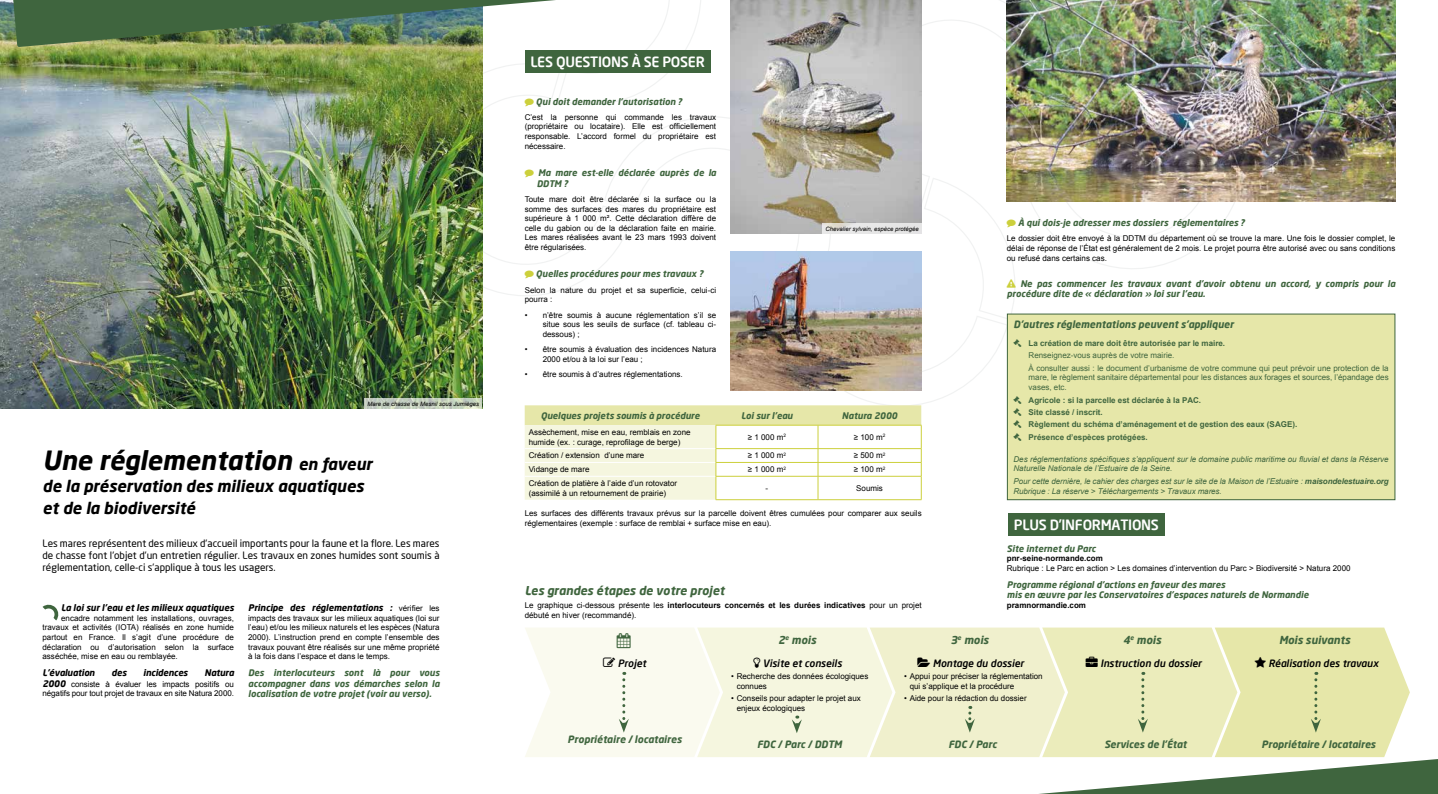
<style>
.page{position:relative;width:1438px;height:794px;background:#fff}
.page>*{position:absolute;margin:0;border:0;box-sizing:border-box;transform-origin:0 0}
.t1{font:italic 700 26px "Neo Sans";color:#000}
.t2{font:italic 700 16px/22px "Neo Sans";color:#000}
.t3{font:500 14px "Neo Sans";letter-spacing:-.02em;color:#fff}
.t4{font:italic 700 12px "Neo Sans";color:#3f653e}
.t5{font:italic 700 10.9px "Neo Sans";color:#3f653e}
.t6{font:10px/12px "Neo Sans";color:#000;text-align:justify}
.t7{font:italic 700 10px "Neo Sans";color:#3f653e}
.t8{font:italic 500 10px "Neo Sans";color:#000}
.t9{font:italic 700 9px/10.8px "Neo Sans";color:#3f653e}
.t10{font:italic 700 9px "Neo Sans";color:#000}
.t11{font:8px/9.6px "Arial";color:#000}
.t12{font:italic 8px/9.6px "Arial";color:#3f653e}
.t13{font:8px/12.4px "Arial";color:#3f653e}
.t14{font:700 8px/12.4px "Arial";color:#3f653e}
.t15{font:700 8px "Arial";color:#000}
.t16{font:italic 6px "Arial";color:#000}
.s1{font-size:16px}
.s2{font-family:"Neo Sans";font-weight:700;font-style:italic;font-size:9px}
.s3{font-family:"Arial";font-weight:400;font-style:normal;font-size:8px}
.s4{color:#ccd03c}
.s5{font-weight:700}
</style>
<div class="page">
<img style="left:0;top:0;width:11px;height:409px">
<svg style="left:43px;top:604px;width:16px;height:16px"></svg>
<div style="left:1008px;top:514px;width:156px;height:22px;background:#3f653e"></div>
<img style="left:1241px;top:0;width:154px;height:202px">
<div style="left:1007px;top:314px;width:387px;height:186px;background:#e6e7a9"></div>
<img style="left:11px;top:0;width:1230px;height:500px">
<svg style="left:525px;top:627px;width:912px;height:167px"></svg>
<p class="t16" style="left:367px;top:400px;width:113px">Mare de chasse de Mesnil sous Jumièges</p>
<h1 class="t1" style="left:43px;top:444px;width:331px">Une réglementation <span class="s1">en faveur</span></h1>
<h2 class="t2" style="left:43px;top:475px;width:323px">de la préservation des milieux aquatiques et de la biodiversité</h2>
<p class="t6" style="left:43px;top:537px;width:398px">Les mares représentent des milieux d’accueil importants pour la faune et la flore. Les mares de chasse font l’objet d’un entretien régulier. Les travaux en zones humides sont soumis à réglementation, celle-ci s’applique à tous les usagers.</p>
<p class="t10" style="left:61px;top:602px;width:174px">La loi sur l’eau et les milieux aquatiques</p>
<p class="t11" style="left:43px;top:613px;width:193px;text-align:justify;text-indent:19px">encadre notamment les installations, ouvrages, travaux et activités (IOTA) réalisés en zone humide partout en France. Il s’agit d’une procédure de déclaration ou d’autorisation selon la surface asséchée, mise en eau ou remblayée.</p>
<p class="t10" style="left:43px;top:666px;width:54px">L’évaluation</p>
<p class="t10" style="left:111px;top:666px;width:17px">des</p>
<p class="t10" style="left:143px;top:666px;width:46px">incidences</p>
<p class="t10" style="left:204px;top:666px;width:31px">Natura</p>
<p class="t11" style="left:43px;top:679px;width:193px"><span class="s2">2000</span> consiste à évaluer les impacts positifs ou négatifs pour tout projet de travaux en site Natura 2000.</p>
<p class="t10" style="left:248px;top:602px;width:193px">Principe des réglementations : <span class="s3">vérifier les</span></p>
<p class="t11" style="left:248px;top:613px;width:193px;text-align:justify">impacts des travaux sur les milieux aquatiques (loi sur l’eau) et/ou les milieux naturels et les espèces (Natura 2000). L’instruction prend en compte l’ensemble des travaux pouvant être réalisés sur une même propriété à la fois dans l’espace et dans le temps.</p>
<p class="t9" style="left:248px;top:667px;width:193px;text-align:justify">Des interlocuteurs sont là pour vous accompagner dans vos démarches selon la localisation de votre projet (voir au verso).</p>
<h3 class="t3" style="left:530px;top:53px;width:176px">LES QUESTIONS À SE POSER</h3>
<p class="t9" style="left:524px;top:96px;width:159px"><span class="s4">◆</span> Qui doit demander l’autorisation ?</p>
<p class="t11" style="left:524px;top:112px;width:193px;text-align:justify">C’est la personne qui commande les travaux (propriétaire ou locataire). Elle est officiellement responsable. L’accord formel du propriétaire est nécessaire.</p>
<p class="t9" style="left:536px;top:167px;width:181px;text-indent:-12px"><span class="s4">◆</span> Ma mare est-elle déclarée auprès de la<br>DDTM ?</p>
<p class="t11" style="left:524px;top:194px;width:193px;text-align:justify">Toute mare doit être déclarée si la surface ou la somme des surfaces des mares du propriétaire est supérieure à 1 000 m². Cette déclaration diffère de celle du gabion ou de la déclaration faite en mairie.<br>Les mares réalisées avant le 23 mars 1993 doivent être régularisées.</p>
<p class="t9" style="left:524px;top:268px;width:180px"><span class="s4">◆</span> Quelles procédures pour mes travaux ?</p>
<p class="t11" style="left:524px;top:285px;width:193px">Selon la nature du projet et sa superficie, celui-ci pourra :</p>
<p class="t11" style="left:542px;top:310px;width:175px;text-align:justify;text-indent:-18px">• n’être soumis à aucune réglementation s’il se situe sous les seuils de surface (cf. tableau ci&shy;dessous) ;</p>
<p class="t11" style="left:542px;top:344px;width:175px;text-indent:-18px">• être soumis à évaluation des incidences Natura<br>2000 et/ou à la loi sur l’eau ;</p>
<p class="t11" style="left:524px;top:369px;width:160px">• être soumis à d’autres réglementations.</p>
<p class="t16" style="left:825px;top:225px;width:95px">Chevalier sylvain, espèce protégée</p>
<p class="t9" style="left:540px;top:410px;width:160px">Quelques projets soumis à procédure</p>
<p class="t9" style="left:741px;top:410px;width:53px">Loi sur l’eau</p>
<p class="t9" style="left:841px;top:410px;width:57px">Natura 2000</p>
<p class="t11" style="left:528px;top:427px;width:163px">Assèchement, mise en eau, remblais en zone humide (ex. : curage, reprofilage de berge)</p>
<p class="t11" style="left:747px;top:432px;width:40px">≥ 1 000 m<sup>2</sup></p>
<p class="t11" style="left:853px;top:432px;width:33px">≥ 100 m<sup>2</sup></p>
<p class="t11" style="left:528px;top:451px;width:117px">Création / extension d’une mare</p>
<p class="t11" style="left:747px;top:451px;width:40px">≥ 1 000 m<sup>2</sup></p>
<p class="t11" style="left:853px;top:451px;width:33px">≥ 500 m<sup>2</sup></p>
<p class="t11" style="left:528px;top:465px;width:62px">Vidange de mare</p>
<p class="t11" style="left:747px;top:465px;width:40px">≥ 1 000 m<sup>2</sup></p>
<p class="t11" style="left:853px;top:465px;width:33px">≥ 100 m<sup>2</sup></p>
<p class="t11" style="left:528px;top:478px;width:150px">Création de platière à l’aide d’un rotovator (assimilé à un retournement de prairie)</p>
<p class="t11" style="left:765px;top:483px;width:4px">-</p>
<p class="t11" style="left:856px;top:483px;width:28px">Soumis</p>
<p class="t11" style="left:524px;top:508px;width:398px">Les surfaces des différents travaux prévus sur la parcelle doivent êtres cumulées pour comparer aux seuils réglementaires (exemple : surface de remblai + surface mise en eau).</p>
<p class="t9" style="left:1006px;top:217px;width:239px"><span class="s4">◆</span> À qui dois-je adresser mes dossiers réglementaires ?</p>
<p class="t11" style="left:1006px;top:234px;width:390px;text-align:justify">Le dossier doit être envoyé à la DDTM du département où se trouve la mare. Une fois le dossier complet, le délai de réponse de l’État est généralement de 2 mois. Le projet pourra être autorisé avec ou sans conditions ou refusé dans certains cas.</p>
<p class="t9" style="left:1006px;top:278px;width:390px"><span class="s4">❑</span> Ne pas commencer les travaux avant d’avoir obtenu un accord, y compris pour la procédure dite de « déclaration » loi sur l’eau.</p>
<p class="t7" style="left:1013px;top:318px;width:222px">D’autres réglementations peuvent s’appliquer</p>
<p class="t14" style="left:1028px;top:337px;width:198px">La création de mare doit être autorisée par le maire.</p>
<p class="t13" style="left:1028px;top:349px;width:362px">Renseignez-vous auprès de votre mairie.<br>À consulter aussi : le document d’urbanisme de votre commune qui peut prévoir une protection de la</p>
<p class="t13" style="left:1028px;top:373px;width:362px;line-height:9.6px">mare, le règlement sanitaire départemental pour les distances aux forages et sources, l’épandage des vases, etc.</p>
<p class="t14" style="left:1028px;top:394px;width:270px">Agricole : si la parcelle est déclarée à la PAC.<br>Site classé / inscrit.<br>Règlement du schéma d’aménagement et de gestion des eaux (SAGE).<br>Présence d’espèces protégées.</p>
<p class="t12" style="left:1013px;top:454px;width:377px">Des réglementations spécifiques s’appliquent sur le domaine public maritime ou fluvial et dans la Réserve<br>Naturelle Nationale de l’Estuaire de la Seine.</p>
<p class="t12" style="left:1013px;top:476px;width:377px">Pour cette dernière, le cahier des charges est sur le site de la Maison de l’Estuaire : <span class="s5">maisondelestuaire.org<br></span>Rubrique : La réserve &gt; Téléchargements &gt; Travaux mares.</p>
<h3 class="t3" style="left:1013px;top:516px;width:146px">PLUS D’INFORMATIONS</h3>
<p class="t9" style="left:1006px;top:543px;width:90px">Site internet du Parc</p>
<p class="t15" style="left:1006px;top:553px;width:98px">pnr-seine-normande.com</p>
<p class="t11" style="left:1006px;top:563px;width:345px">Rubrique : Le Parc en action &gt; Les domaines d’intervention du Parc &gt; Biodiversité &gt; Natura 2000</p>
<p class="t9" style="left:1006px;top:578px;width:303px">Programme régional d’actions en faveur des mares<br>mis en œuvre par les Conservatoires d’espaces naturels de Normandie</p>
<p class="t15" style="left:1006px;top:600px;width:81px">pramnormandie.com</p>
<h3 class="t4" style="left:524px;top:583px;width:201px">Les grandes étapes de votre projet</h3>
<p class="t11" style="left:524px;top:600px;width:398px">Le graphique ci-dessous présente les <span class="s5">interlocuteurs concernés et les durées indicatives</span> pour un projet débuté en hiver (recommandé).</p>
<h3 class="t5" style="left:778px;top:633px;width:39px">2<sup>e</sup> mois</h3>
<h3 class="t5" style="left:950px;top:633px;width:39px">3<sup>e</sup> mois</h3>
<h3 class="t5" style="left:1123px;top:633px;width:39px">4<sup>e</sup> mois</h3>
<h3 class="t5" style="left:1278px;top:633px;width:73px">Mois suivants</h3>
<p class="t8" style="left:618px;top:657px;width:30px">Projet</p>
<p class="t8" style="left:1268px;top:657px;width:112px">Réalisation des travaux</p>
<p class="t8" style="left:762px;top:657px;width:81px">Visite et conseils</p>
<p class="t11" style="left:736px;top:672px;width:133px;text-indent:-6px">• Recherche des données écologiques connues</p>
<p class="t11" style="left:736px;top:694px;width:126px;text-indent:-6px">• Conseils pour adapter le projet aux enjeux écologiques</p>
<p class="t7" style="left:757px;top:737px;width:87px">FDC / Parc / DDTM</p>
<p class="t8" style="left:932px;top:657px;width:93px">Montage du dossier</p>
<p class="t11" style="left:909px;top:672px;width:134px;text-indent:-6px">• Appui pour préciser la réglementation qui s’applique et la procédure</p>
<p class="t11" style="left:904px;top:694px;width:124px">• Aide pour la rédaction du dossier</p>
<p class="t7" style="left:948px;top:737px;width:50px">FDC / Parc</p>
<p class="t8" style="left:1100px;top:657px;width:102px">Instruction du dossier</p>
<p class="t7" style="left:567px;top:732px;width:116px">Propriétaire / locataires</p>
<p class="t7" style="left:1104px;top:737px;width:84px">Services de l’État</p>
<p class="t7" style="left:1261px;top:737px;width:116px">Propriétaire / locataires</p>
</div>
